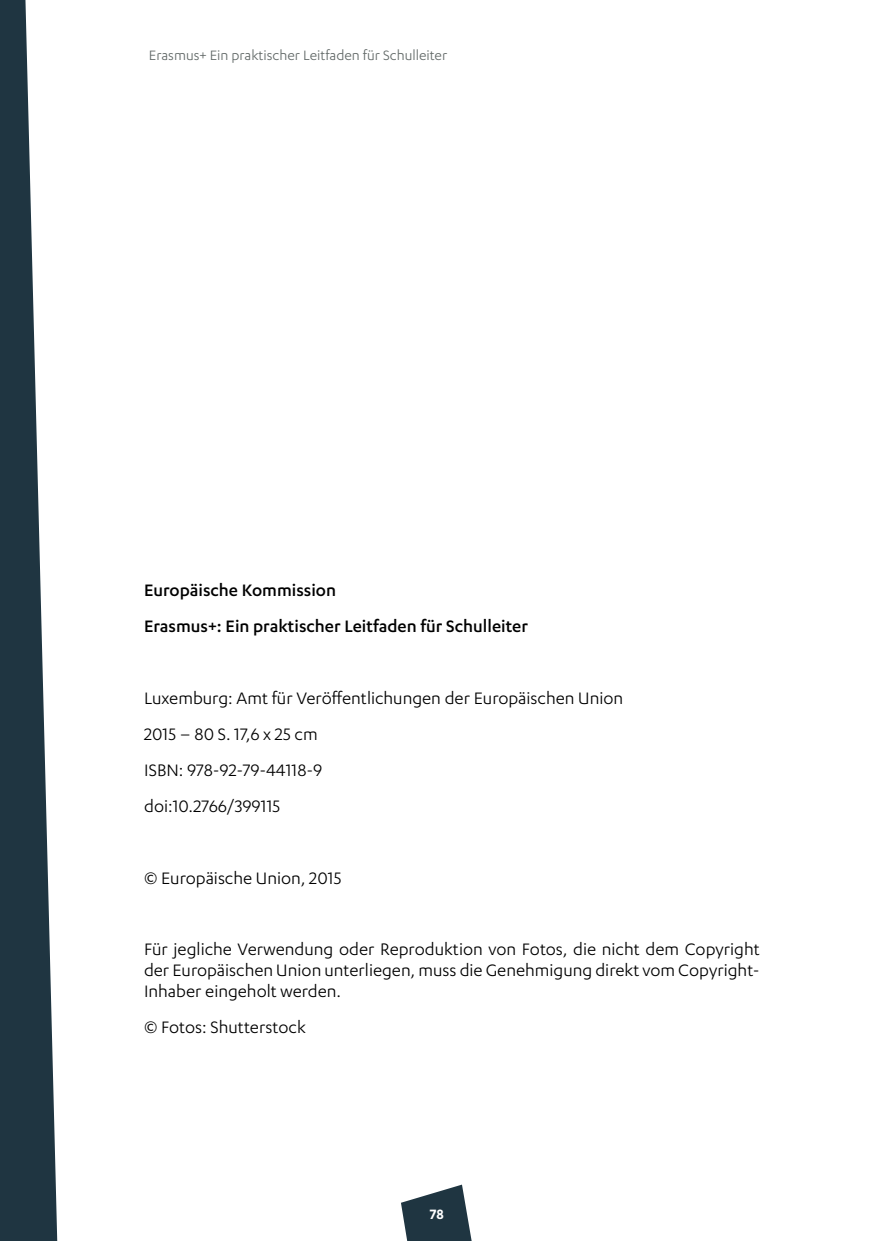
<style>
.page{position:relative;width:874px;height:1241px;background:#fff}
.page>*{position:absolute;margin:0;border:0;box-sizing:border-box;transform-origin:0 0}
.Body_Text{font:19.25px/21px "Karbon";color:#000;text-align:justify}
.Body_Text-2{font:500 19.25px "Karbon";color:#000}
.t1{font:15.75px "Karbon";color:#626968}
.t2{font:600 15.75px "Karbon";color:#fff}
</style>
<div class="page">
<svg style="left:0;top:0;width:57px;height:1240px;fill:#1f3541"></svg>
<svg style="left:401px;top:1184px;width:70px;height:56px"></svg>
<p class="t1" style="left:149px;top:47px;width:299px">Erasmus+ Ein praktischer Leitfaden für Schulleiter</p>
<p class="Body_Text-2" style="left:144px;top:579px;width:193px">Europäische Kommission</p>
<p class="Body_Text-2" style="left:144px;top:615px;width:385px">Erasmus+: Ein praktischer Leitfaden für Schulleiter</p>
<p class="Body_Text" style="left:144px;top:687px;width:480px">Luxemburg: Amt für Veröffentlichungen der Europäischen Union</p>
<p class="Body_Text" style="left:144px;top:723px;width:175px">2015 – 80 S. 17,6 x 25 cm</p>
<p class="Body_Text" style="left:144px;top:758px;width:180px">ISBN: 978-92-79-44118-9</p>
<p class="Body_Text" style="left:144px;top:794px;width:137px">doi:10.2766/399115</p>
<p class="Body_Text" style="left:144px;top:866px;width:199px">© Europäische Union, 2015</p>
<p class="Body_Text" style="left:144px;top:938px;width:617px">Für jegliche Verwendung oder Reproduktion von Fotos, die nicht dem Copyright der Europäischen Union unterliegen, muss die Genehmigung direkt vom Copyright-Inhaber eingeholt werden.</p>
<p class="Body_Text" style="left:144px;top:1016px;width:163px">© Fotos: Shutterstock</p>
<p class="t2" style="left:430px;top:1204px;width:16px">78</p>
</div>
